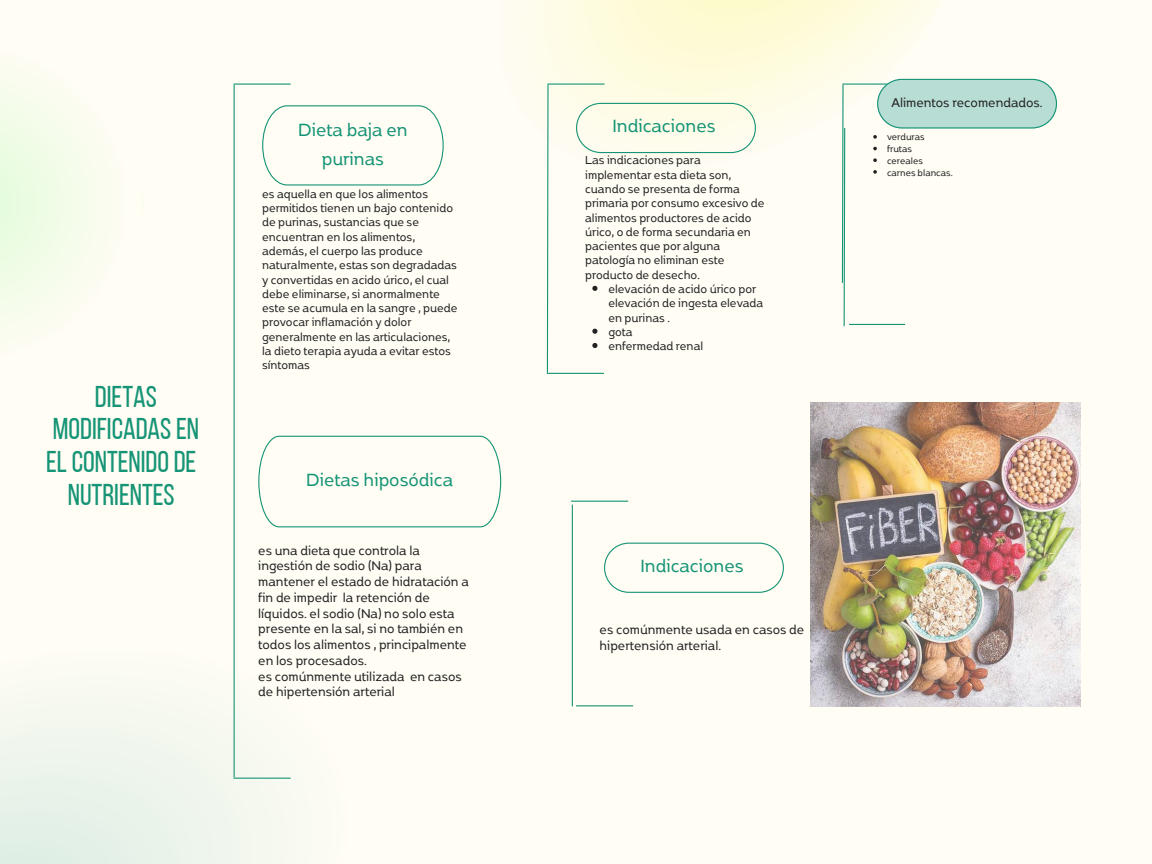
<style>
.page{position:relative;width:1152px;height:864px;background:#fffdf4}
.page>*{position:absolute;margin:0;border:0;box-sizing:border-box;transform-origin:0 0}
.t1{font:30px/32.7px "Bebas Neue";color:#169476;text-align:center}
.t2{font:21px/29.2px "Boriboon";color:#169476;text-align:center}
.t3{font:15px/15.8px "Boriboon";color:#222}
.t4{font:13.65px/14.2px "Boriboon";color:#222}
.t5{font:10.8px "Boriboon";color:#222}
</style>
<div class="page">
<svg style="left:0;top:101px;width:77px;height:204px;fill:#f1fce8"></svg>
<svg style="left:0;top:562px;width:291px;height:302px"></svg>
<hr style="left:234px;top:85px;width:1px;height:693px;background:#169476">
<hr style="left:234px;top:84px;width:57px;height:1px;background:#169476">
<hr style="left:234px;top:778px;width:57px;height:1px;background:#169476">
<svg style="left:300px;top:0;width:737px;height:290px"></svg>
<svg style="left:546px;top:84px;width:3px;height:290px"></svg>
<hr style="left:547px;top:84px;width:58px;height:1px;background:#169476">
<hr style="left:547px;top:373px;width:57px;height:1px;background:#169476">
<hr style="left:572px;top:505px;width:1px;height:201px;background:#169476">
<hr style="left:571px;top:501px;width:57px;height:1px;background:#169476">
<hr style="left:576px;top:705px;width:57px;height:1px;background:#169476">
<hr style="left:842px;top:84px;width:58px;height:1px;background:#169476">
<hr style="left:849px;top:324px;width:56px;height:1px;background:#169476">
<svg style="left:262px;top:105px;width:181px;height:80px"></svg>
<svg style="left:877px;top:79px;width:180px;height:49px;background:#b4dbd1"></svg>
<div style="left:576px;top:103px;width:180px;height:50px;background:#fefcea"></div>
<svg style="left:258px;top:436px;width:243px;height:91px"></svg>
<svg style="left:604px;top:543px;width:180px;height:50px"></svg>
<svg style="left:841px;top:84px;width:5px;height:243px"></svg>
<img style="left:811px;top:402px;width:270px;height:304px">
<svg style="left:592px;top:286px;width:5px;height:5px"></svg>
<svg style="left:592px;top:329px;width:5px;height:5px"></svg>
<svg style="left:592px;top:343px;width:5px;height:5px"></svg>
<svg style="left:873px;top:135px;width:4px;height:4px"></svg>
<svg style="left:873px;top:147px;width:4px;height:3px"></svg>
<svg style="left:873px;top:158px;width:4px;height:4px"></svg>
<svg style="left:873px;top:170px;width:4px;height:4px"></svg>
<p class="t1" style="left:46px;top:383px;width:154px">DIETAS<br>MODIFICADASEN<br>ELCONTENIDODE<br>NUTRIENTES</p>
<p class="t2" style="left:298px;top:114px;width:111px">Dieta baja en purinas</p>
<p class="t4" style="left:262px;top:186px;width:197px">es aquella en que los alimentos permitidos tienen un bajo contenido de purinas, sustancias que se encuentran en los alimentos, además, el cuerpo las produce naturalmente, estas son degradadas y convertidas en acido úrico, el cual debe eliminarse, si anormalmente este se acumula en la sangre , puede provocar inflamación y dolor generalmente en las articulaciones, la dieto terapia ayuda a evitar estos síntomas</p>
<p class="t2" style="left:306px;top:464px;width:148px">Dietas hiposódica</p>
<p class="t3" style="left:258px;top:541px;width:212px">es una dieta que controla la ingestión de sodio (Na) para mantener el estado de hidratación a fin de impedir la retención de líquidos. el sodio (Na) no solo esta presente en la sal, si no también en todos los alimentos , principalmente en los procesados.</p>
<p class="t3" style="left:258px;top:667px;width:205px">es comúnmente utilizada en casos de hipertensión arterial</p>
<p class="t2" style="left:612px;top:110px;width:105px">Indicaciones</p>
<p class="t4" style="left:585px;top:153px;width:181px">Las indicaciones para implementar esta dieta son, cuando se presenta de forma primaria por consumo excesivo de alimentos productores de acido úrico, o de forma secundaria en pacientes que por alguna patología no eliminan este producto de desecho.</p>
<p class="t4" style="left:608px;top:281px;width:156px">elevación de acido úrico por elevación de ingesta elevada en purinas .</p>
<p class="t4" style="left:608px;top:324px;width:26px">gota</p>
<p class="t4" style="left:608px;top:338px;width:96px">enfermedad renal</p>
<p class="t2" style="left:640px;top:550px;width:105px">Indicaciones</p>
<p class="t3" style="left:600px;top:621px;width:206px">es comúnmente usada en casos de hipertensión arterial.</p>
<p class="t3" style="left:891px;top:94px;width:153px">Alimentos recomendados.</p>
<p class="t5" style="left:887px;top:130px;width:39px">verduras</p>
<p class="t5" style="left:887px;top:142px;width:26px">frutas</p>
<p class="t5" style="left:887px;top:154px;width:37px">cereales</p>
<p class="t5" style="left:887px;top:165px;width:67px">carnes blancas.</p>
</div>
